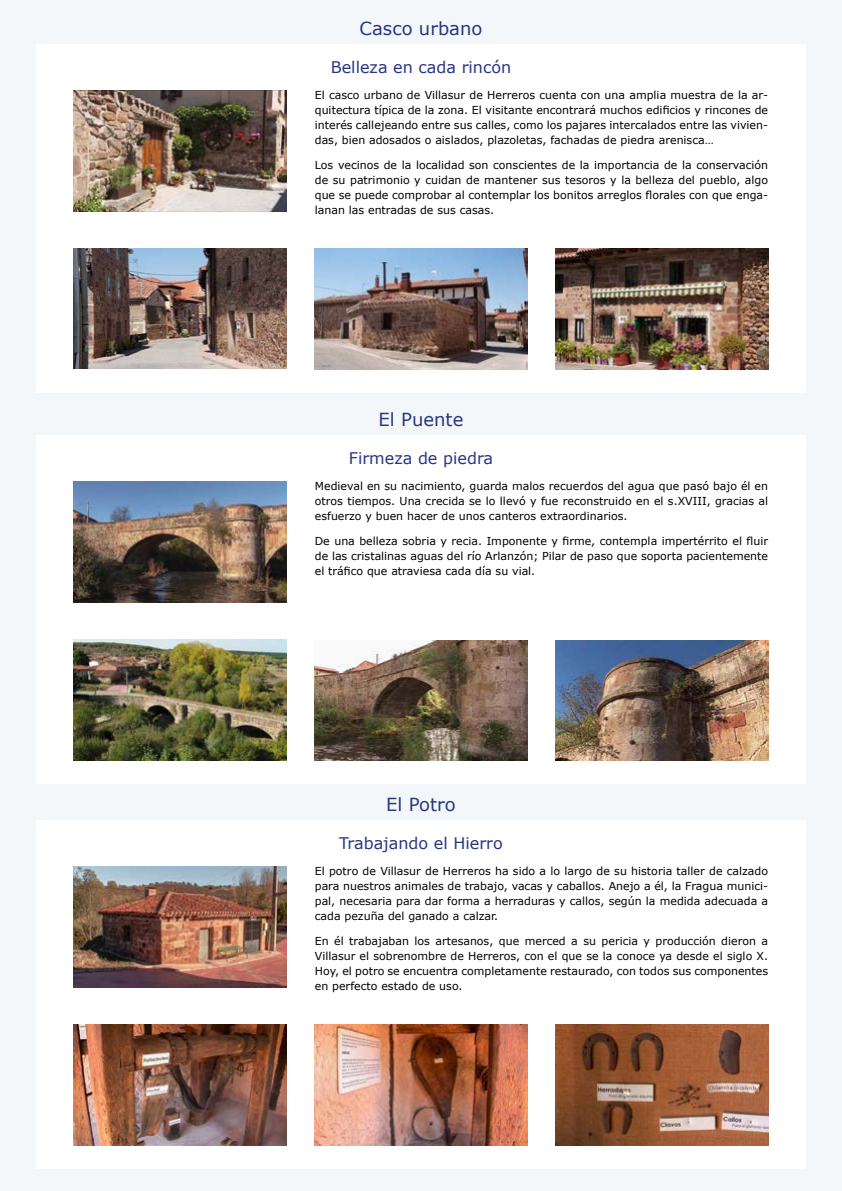
<style>
.page{position:relative;width:842px;height:1191px;background:#f4f7f9}
.page>*{position:absolute;margin:0;border:0;box-sizing:border-box;transform-origin:0 0}
.t1{font:18px "Verdana";color:#283583}
.t2{font:16px "Verdana";color:#283583}
.t3{font:11px/15px "Verdana";color:#000;text-align:justify}
</style>
<div class="page">
<div style="left:36px;top:44px;width:770px;height:349px;background:#fff"></div>
<div style="left:36px;top:435px;width:770px;height:349px;background:#fff"></div>
<div style="left:36px;top:820px;width:770px;height:348px;background:#fff"></div>
<img style="left:74px;top:90px;width:212px;height:121px">
<img style="left:74px;top:481px;width:212px;height:121px">
<img style="left:74px;top:866px;width:212px;height:121px">
<img style="left:556px;top:249px;width:212px;height:121px">
<img style="left:556px;top:640px;width:212px;height:121px">
<img style="left:556px;top:1025px;width:212px;height:120px">
<img style="left:315px;top:249px;width:212px;height:121px">
<img style="left:315px;top:640px;width:212px;height:121px">
<img style="left:315px;top:1025px;width:212px;height:120px">
<img style="left:74px;top:248px;width:212px;height:121px">
<img style="left:74px;top:639px;width:212px;height:121px">
<img style="left:74px;top:1024px;width:212px;height:121px">
<h1 class="t1" style="left:360px;top:16px;width:124px">Casco urbano</h1>
<h2 class="t2" style="left:331px;top:56px;width:182px">Belleza en cada rincón</h2>
<p class="t3" style="left:315px;top:87px;width:455px">El casco urbano de Villasur de Herreros cuenta con una amplia muestra de la ar&shy;quitectura típica de la zona. El visitante encontrará muchos edificios y rincones de interés callejeando entre sus calles, como los pajares intercalados entre las vivien&shy;das, bien adosados o aislados, plazoletas, fachadas de piedra arenisca…</p>
<p class="t3" style="left:315px;top:157px;width:455px">Los vecinos de la localidad son conscientes de la importancia de la conservación de su patrimonio y cuidan de mantener sus tesoros y la belleza del pueblo, algo que se puede comprobar al contemplar los bonitos arreglos florales con que enga&shy;lanan las entradas de sus casas.</p>
<h1 class="t1" style="left:379px;top:407px;width:86px">El Puente</h1>
<h2 class="t2" style="left:349px;top:447px;width:146px">Firmeza de piedra</h2>
<p class="t3" style="left:315px;top:478px;width:455px">Medieval en su nacimiento, guarda malos recuerdos del agua que pasó bajo él en otros tiempos. Una crecida se lo llevó y fue reconstruido en el s.XVIII, gracias al esfuerzo y buen hacer de unos canteros extraordinarios.</p>
<p class="t3" style="left:315px;top:533px;width:455px">De una belleza sobria y recia. Imponente y firme, contempla impertérrito el fluir de las cristalinas aguas del río Arlanzón; Pilar de paso que soporta pacientemente el tráfico que atraviesa cada día su vial.</p>
<h1 class="t1" style="left:386px;top:792px;width:71px">El Potro</h1>
<h2 class="t2" style="left:339px;top:832px;width:165px">Trabajando el Hierro</h2>
<p class="t3" style="left:315px;top:863px;width:455px">El potro de Villasur de Herreros ha sido a lo largo de su historia taller de calzado para nuestros animales de trabajo, vacas y caballos. Anejo a él, la Fragua munici&shy;pal, necesaria para dar forma a herraduras y callos, según la medida adecuada a cada pezuña del ganado a calzar.</p>
<p class="t3" style="left:315px;top:933px;width:455px">En él trabajaban los artesanos, que merced a su pericia y producción dieron a Villasur el sobrenombre de Herreros, con el que se la conoce ya desde el siglo X.<br>Hoy, el potro se encuentra completamente restaurado, con todos sus componentes en perfecto estado de uso.</p>
</div>
